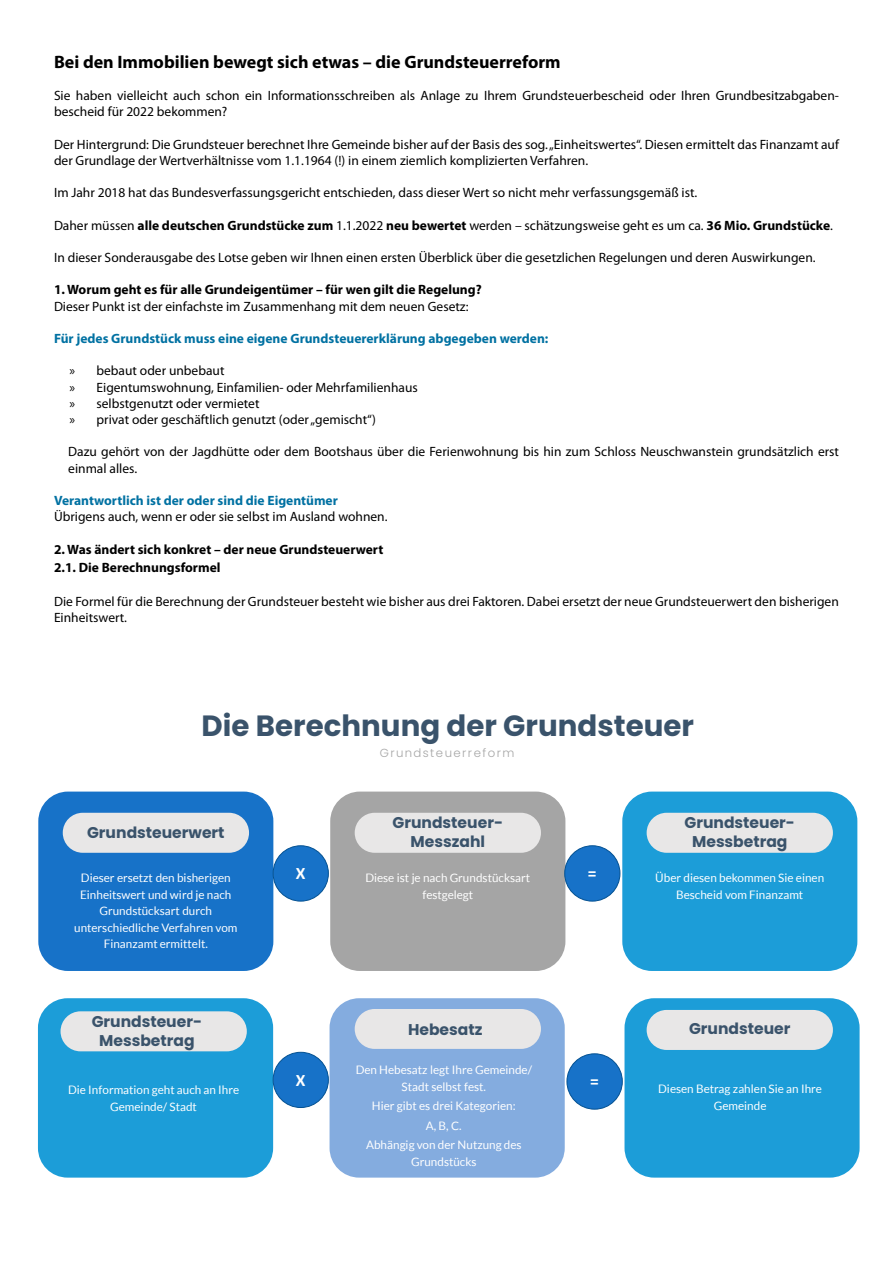
<style>
.page{position:relative;width:893px;height:1263px;background:#fff}
.page>*{position:absolute;margin:0;border:0;box-sizing:border-box;transform-origin:0 0}
.t1{font:700 29.25px "Poppins";color:#3a536b}
.t2{font:700 18px "Myriad Pro";color:#000}
.t3{font:700 17.55px "Calibri";color:#fff}
.t4{font:700 15.6px/18.8px "Poppins";color:#3a536b;text-align:center}
.t5{font:13.5px/16.2px "Myriad Pro";color:#000}
.t6{font:700 13.5px/18px "Myriad Pro";color:#000}
.t7{font:700 13.5px "Myriad Pro";color:#0071a2}
.t8{font:11.7px/16.6px "Lato";color:#fff;text-align:center}
.t9{font:300 11.7px "Poppins";letter-spacing:.12em;color:#a6a6a6}
.s1{font-weight:400}
</style>
<div class="page">
<div style="left:38px;top:791px;width:235px;height:180px;background:#1772c8;border-radius:30px"></div>
<div style="left:63px;top:813px;width:186px;height:40px;background:#e8e7e7;border-radius:20px"></div>
<div style="left:330px;top:791px;width:235px;height:180px;background:#a5a5a5;border-radius:30px"></div>
<div style="left:355px;top:813px;width:186px;height:40px;background:#e8e7e7;border-radius:20px"></div>
<div style="left:622px;top:791px;width:235px;height:180px;background:#1c9dd8;border-radius:30px"></div>
<div style="left:647px;top:813px;width:186px;height:40px;background:#e8e7e7;border-radius:20px"></div>
<div style="left:273px;top:846px;width:55px;height:55px;background:#1772c8;border-radius:50%"></div>
<div style="left:273px;top:845px;width:56px;height:56px;border:1px solid #035192;border-radius:50%"></div>
<div style="left:565px;top:846px;width:55px;height:55px;background:#1772c8;border-radius:50%"></div>
<div style="left:564px;top:845px;width:56px;height:56px;border:1px solid #035192;border-radius:50%"></div>
<div style="left:330px;top:998px;width:235px;height:179px;background:#84acdf;border-radius:30px"></div>
<div style="left:38px;top:998px;width:235px;height:179px;background:#1c9dd8;border-radius:30px"></div>
<div style="left:61px;top:1011px;width:186px;height:40px;background:#e8e7e7;border-radius:20px"></div>
<div style="left:273px;top:1052px;width:55px;height:55px;background:#1772c8;border-radius:50%"></div>
<div style="left:273px;top:1052px;width:56px;height:56px;border:1px solid #035192;border-radius:50%"></div>
<div style="left:355px;top:1009px;width:186px;height:40px;background:#e8e7e7;border-radius:20px"></div>
<div style="left:567px;top:1054px;width:55px;height:55px;background:#1772c8;border-radius:50%"></div>
<div style="left:566px;top:1053px;width:57px;height:57px;border:1px solid #035192;border-radius:50%"></div>
<div style="left:624px;top:998px;width:236px;height:179px;background:#1c9dd8;border-radius:30px"></div>
<div style="left:647px;top:1010px;width:186px;height:40px;background:#e8e7e7;border-radius:20px"></div>
<h2 class="t2" style="left:54px;top:50px;width:508px">Bei den Immobilien bewegt sich etwas – die Grundsteuerreform</h2>
<p class="t5" style="left:54px;top:87px;width:786px">Sie haben vielleicht auch schon ein Informationsschreiben als Anlage zu Ihrem Grundsteuerbescheid oder Ihren Grundbesitzabgaben&shy;bescheid für 2022 bekommen?</p>
<p class="t5" style="left:54px;top:136px;width:786px">Der Hintergrund: Die Grundsteuer berechnet Ihre Gemeinde bisher auf der Basis des sog. „Einheitswertes“. Diesen ermittelt das Finanzamt auf der Grundlage der Wertverhältnisse vom 1.1.1964 (!) in einem ziemlich komplizierten Verfahren.</p>
<p class="t5" style="left:54px;top:184px;width:645px">Im Jahr 2018 hat das Bundesverfassungsgericht entschieden, dass dieser Wert so nicht mehr verfassungsgemäß ist.</p>
<p class="t6" style="left:54px;top:216px;width:780px"><span class="s1">Daher müssen</span> alle deutschen Grundstücke zum <span class="s1">1.1.2022</span> neu bewertet <span class="s1">werden – schätzungsweise geht es um ca.</span> 36 Mio. Grundstücke<span class="s1">.</span></p>
<p class="t5" style="left:54px;top:249px;width:763px">In dieser Sonderausgabe des Lotse geben wir Ihnen einen ersten Überblick über die gesetzlichen Regelungen und deren Auswirkungen.</p>
<p class="t6" style="left:54px;top:280px;width:429px">1. Worum geht es für alle Grundeigentümer – für wen gilt die Regelung?</p>
<p class="t5" style="left:54px;top:298px;width:416px">Dieser Punkt ist der einfachste im Zusammenhang mit dem neuen Gesetz:</p>
<p class="t7" style="left:54px;top:330px;width:496px">Für jedes Grundstück muss eine eigene Grundsteuererklärung abgegeben werden:</p>
<p class="t5" style="left:70px;top:362px;width:350px">» bebaut oder unbebaut<br>» Eigentumswohnung, Einfamilien- oder Mehrfamilienhaus » selbstgenutzt oder vermietet<br>» privat oder geschäftlich genutzt (oder „gemischt“)</p>
<p class="t5" style="left:68px;top:443px;width:772px">Dazu gehört von der Jagdhütte oder dem Bootshaus über die Ferienwohnung bis hin zum Schloss Neuschwanstein grundsätzlich erst einmal alles.</p>
<p class="t7" style="left:54px;top:492px;width:285px">Verantwortlich ist der oder sind die Eigentümer</p>
<p class="t5" style="left:54px;top:508px;width:335px">Übrigens auch, wenn er oder sie selbst im Ausland wohnen.</p>
<p class="t6" style="left:54px;top:540px;width:331px">2. Was ändert sich konkret – der neue Grundsteuerwert<br>2.1. Die Berechnungsformel</p>
<p class="t5" style="left:54px;top:593px;width:786px">Die Formel für die Berechnung der Grundsteuer besteht wie bisher aus drei Faktoren. Dabei ersetzt der neue Grundsteuerwert den bisherigen<br>Einheitswert.</p>
<h1 class="t1" style="left:202px;top:709px;width:494px">Die Berechnung der Grundsteuer</h1>
<p class="t9" style="left:380px;top:746px;width:136px">Grundsteuerreform</p>
<p class="t4" style="left:87px;top:823px;width:139px">Grundsteuerwert</p>
<p class="t4" style="left:393px;top:814px;width:112px">Grundsteuer-<br>Messzahl</p>
<p class="t4" style="left:684px;top:814px;width:112px">Grundsteuer-<br>Messbetrag</p>
<p class="t8" style="left:74px;top:869px;width:165px">Dieser ersetzt den bisherigen<br>Einheitswert und wird je nach<br>Grundstücksart durch unterschiedliche Verfahren vom<br>Finanzamt ermittelt.</p>
<p class="t8" style="left:365px;top:869px;width:166px">Diese ist je nach Grundstücksart festgelegt</p>
<p class="t8" style="left:655px;top:869px;width:170px">Über diesen bekommen Sie einen<br>Bescheid vom Finanzamt</p>
<p class="t3" style="left:296px;top:861px;width:11px">X</p>
<p class="t3" style="left:588px;top:861px;width:10px">=</p>
<p class="t4" style="left:92px;top:1012px;width:112px">Grundsteuer-<br>Messbetrag</p>
<p class="t8" style="left:68px;top:1081px;width:173px">Die Information geht auch an Ihre<br>Gemeinde/ Stadt</p>
<p class="t3" style="left:296px;top:1067px;width:11px">X</p>
<p class="t4" style="left:408px;top:1020px;width:76px">Hebesatz</p>
<p class="t8" style="left:356px;top:1062px;width:178px">Den Hebesatz legt Ihre Gemeinde/<br>Stadt selbst fest.</p>
<p class="t8" style="left:366px;top:1096px;width:157px;line-height:19.4px">Hier gibt es drei Kategorien:<br>A, B, C.<br>Abhängig von der Nutzung des</p>
<p class="t8" style="left:411px;top:1153px;width:67px">Grundstücks</p>
<p class="t3" style="left:590px;top:1069px;width:10px">=</p>
<p class="t4" style="left:689px;top:1019px;width:103px">Grundsteuer</p>
<p class="t8" style="left:658px;top:1081px;width:165px">Diesen Betrag zahlen Sie an Ihre<br>Gemeinde</p>
</div>
